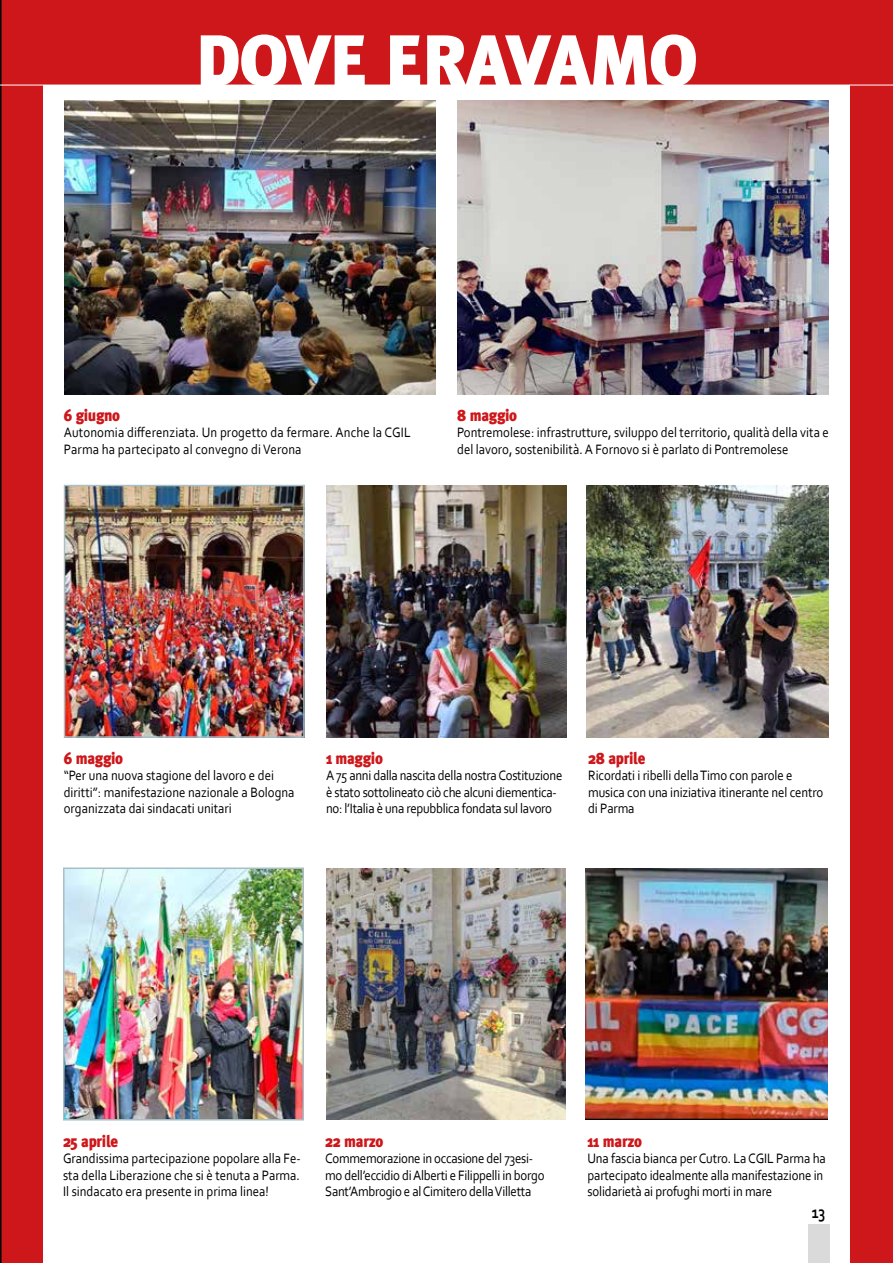
<style>
.page{position:relative;width:893px;height:1263px;background:#cd171a}
.page>*{position:absolute;margin:0;border:0;box-sizing:border-box;transform-origin:0 0}
.t1{font:900 72px "Meta Plus";letter-spacing:-.02em;color:#fff}
.t2{font:700 18px "Corbel";color:#000;scale:.8 1}
.t3{font:900 16.5px "Meta Plus";letter-spacing:-.02em;color:#cd171a;scale:.9 1}
.t4{font:14.25px/16.5px "Corbel";letter-spacing:-.01em;color:#000;scale:.9 1}
.t5{font:14.25px/16.5px "Corbel";letter-spacing:.01em;color:#000;scale:.9 1}
</style>
<div class="page">
<div style="left:43px;top:85px;width:807px;height:1178px;background:#fff"></div>
<img style="left:67px;top:488px;width:235px;height:247px">
<div style="left:64px;top:485px;width:241px;height:253px;border:2px solid #a8bfc7"></div>
<img style="left:327px;top:485px;width:239px;height:252px">
<img style="left:586px;top:485px;width:242px;height:252px">
<img style="left:65px;top:101px;width:370px;height:294px">
<img style="left:458px;top:101px;width:370px;height:294px">
<hr style="left:0;top:85px;width:893px;height:1px;background:#fff">
<div style="left:808px;top:1225px;width:21px;height:38px;background:#dadada"></div>
<img style="left:66px;top:870px;width:235px;height:247px">
<div style="left:63px;top:867px;width:241px;height:253px;border:2px solid #a8bfc7"></div>
<img style="left:326px;top:868px;width:239px;height:252px">
<img style="left:585px;top:868px;width:243px;height:252px">
<h1 class="t1" style="left:195px;top:19px;width:504px">DOVE ERAVAMO</h1>
<p class="t3" style="left:64px;top:406px;width:64px">6 giugno</p>
<p class="t5" style="left:64px;top:424px;width:387px">Autonomia differenziata. Un progetto da fermare. Anche la CGIL<br>Parma ha partecipato al convegno di Verona</p>
<p class="t3" style="left:457px;top:406px;width:68px">8 maggio</p>
<p class="t4" style="left:457px;top:424px;width:415px">Pontremolese: infrastrutture, sviluppo del territorio, qualità della vita e del lavoro, sostenibilità. A Fornovo si è parlato di Pontremolese</p>
<p class="t3" style="left:64px;top:749px;width:67px">6 maggio</p>
<p class="t4" style="left:64px;top:767px;width:258px">“Per una nuova stagione del lavoro e dei diritti”: manifestazione nazionale a Bologna organizzata dai sindacati unitari</p>
<p class="t3" style="left:326px;top:749px;width:65px">1 maggio</p>
<p class="t4" style="left:326px;top:767px;width:264px">A 75 anni dalla nascita della nostra Costituzione è stato sottolineato ciò che alcuni diementica&shy;no: l’Italia è una repubblica fondata sul lavoro</p>
<p class="t3" style="left:588px;top:749px;width:65px">28 aprile</p>
<p class="t4" style="left:588px;top:767px;width:263px">Ricordati i ribelli della Timo con parole e musica con una iniziativa itinerante nel centro di Parma</p>
<p class="t3" style="left:63px;top:1131px;width:63px">25 aprile</p>
<p class="t4" style="left:63px;top:1150px;width:266px;text-align:justify">Grandissima partecipazione popolare alla Fe&shy;sta della Liberazione che si è tenuta a Parma.<br>Il sindacato era presente in prima linea!</p>
<p class="t3" style="left:325px;top:1131px;width:66px">22 marzo</p>
<p class="t4" style="left:325px;top:1150px;width:245px">Commemorazione in occasione del 73esi&shy;mo dell’eccidio di Alberti e Filippelli in borgo<br>Sant’Ambrogio e al Cimitero della Villetta</p>
<p class="t3" style="left:587px;top:1131px;width:62px">11 marzo</p>
<p class="t4" style="left:587px;top:1150px;width:266px">Una fascia bianca per Cutro. La CGIL Parma ha partecipato idealmente alla manifestazione in solidarietà ai profughi morti in mare</p>
<p class="t2" style="left:812px;top:1201px;width:19px">13</p>
</div>
